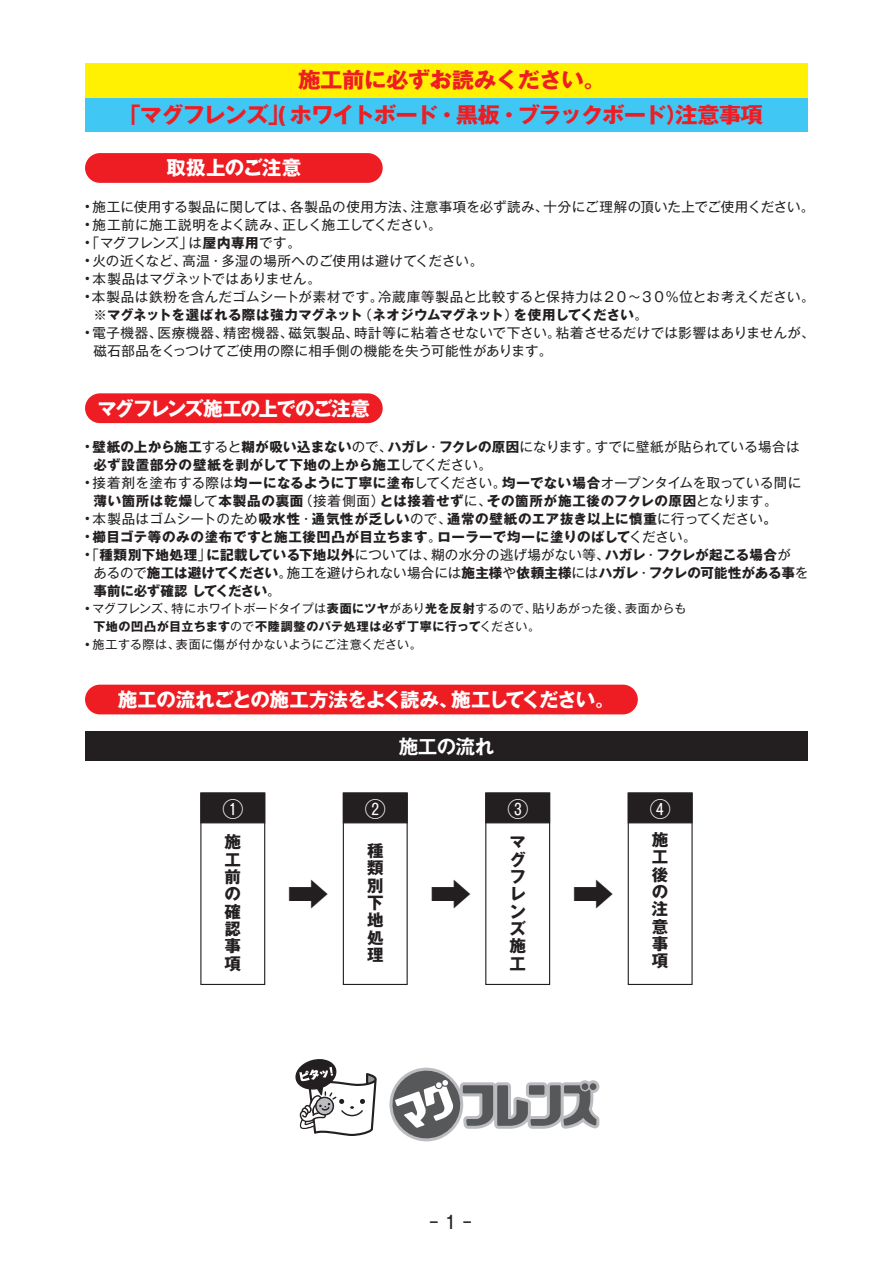
<style>
.page{position:relative;width:893px;height:1263px;background:#fff}
.page>*{position:absolute;margin:0;border:0;box-sizing:border-box;transform-origin:0 0}
.t1{font:42px "Koz Go Pr 6 N";color:#231f20}
.t2{font:700 21.6px "Gothic MB101 Pr 5";letter-spacing:-.04em;color:#ee1d23;scale:1.04 1}
.t3{font:21px "Gothic MB101 Pr 5";color:#fff}
.t4{font:700 19.5px "Gothic MB101 Pr 5";letter-spacing:-.045em;color:#fff}
.t5{font:700 19.5px "Gothic MB101 Pr 5";letter-spacing:-.07em;color:#fff}
.t6{font:700 19.5px "Gothic MB101 Pr 5";letter-spacing:-.01em;color:#fff}
.t7{font:700 19.5px "Gothic MB101 Pr 5 De";letter-spacing:-.025em;color:#fff}
.t8{font:18px "Gothic MB101 Pr 5";color:#231f20}
.t9{font:700 16.5px/17.4px "Gothic MB101 Pr 5";color:#231f20;text-align:justify}
.t10{font:13.5px "Gothic MB101 Pr 5";letter-spacing:.02em;color:#231f20}
.t11{font:700 13.5px "Gothic MB101 Pr 5";letter-spacing:.03em;color:#231f20}
.t12{font:700 13.5px "Gothic MB101 Pr 5";color:#231f20}
.t13{font:700 13.5px "Gothic MB101 Pr 5";letter-spacing:.05em;color:#231f20}
.t14{font:700 13.5px "Gothic MB101 Pr 5";letter-spacing:-.015em;color:#231f20}
.t15{font:13.5px "Gothic MB101 Pr 5";letter-spacing:-.035em;color:#231f20}
.t16{font:700 13.5px "Gothic MB101 Pr 5";letter-spacing:-.045em;color:#231f20}
.t17{font:12px "Gothic MB101 Pr 5";letter-spacing:.01em;color:#231f20}
.t18{font:700 12px "Gothic MB101 Pr 5";letter-spacing:.05em;color:#231f20}
.s1{font-size:12px}
.s2{font-weight:700}
.s3{font-weight:400}
.s4{font-weight:400;font-size:12px}
</style>
<div class="page">
<div style="left:85px;top:98px;width:723px;height:34px;background:#40c7f4"></div>
<div style="left:85px;top:153px;width:298px;height:30px;background:#ee1d23;border-radius:15px"></div>
<div style="left:85px;top:393px;width:298px;height:30px;background:#ee1d23;border-radius:15px"></div>
<div style="left:85px;top:685px;width:553px;height:29px;background:#ee1d23;border-radius:15px"></div>
<div style="left:200px;top:792px;width:65px;height:31px;background:#231f20"></div>
<div style="left:200px;top:792px;width:65px;height:193px;border:1px solid #231f20"></div>
<div style="left:85px;top:731px;width:723px;height:30px;background:#231f20"></div>
<div style="left:343px;top:792px;width:65px;height:31px;background:#231f20"></div>
<div style="left:343px;top:792px;width:65px;height:193px;border:1px solid #231f20"></div>
<div style="left:485px;top:792px;width:65px;height:31px;background:#231f20"></div>
<div style="left:485px;top:792px;width:65px;height:193px;border:1px solid #231f20"></div>
<div style="left:628px;top:792px;width:65px;height:31px;background:#231f20"></div>
<div style="left:628px;top:792px;width:65px;height:193px;border:1px solid #231f20"></div>
<div style="left:85px;top:64px;width:723px;height:34px;background:#fff101"></div>
<svg style="left:295px;top:1059px;width:82px;height:77px"></svg>
<svg style="left:389px;top:1067px;width:210px;height:75px"></svg>
<h2 class="t2" style="left:298px;top:62px;width:297px">施工前に必ずお読みください。</h2>
<h2 class="t2" style="left:118px;top:97px;width:621px">「マグフレンズ」( ホワイトボード・黒板・ブラックボード）注意事項</h2>
<h3 class="t6" style="left:167px;top:152px;width:136px">取扱上のご注意</h3>
<p class="t10" style="left:82px;top:195px;width:734px"><span class="s1">・</span>施工に使用する製品に関しては、各製品の使用方法、注意事項を必ず読み、十分にご理解の頂いた上でご使用ください。</p>
<p class="t10" style="left:82px;top:213px;width:362px"><span class="s1">・</span>施工前に施工説明をよく読み、正しく施工してください。</p>
<p class="t15" style="left:82px;top:231px;width:221px"><span class="s1">・</span>「マグフレンズ」は<span class="s2">屋内専用</span>です。</p>
<p class="t10" style="left:82px;top:249px;width:403px"><span class="s1">・</span>火の近くなど、高温・多湿の場所へのご使用は避けてください。</p>
<p class="t10" style="left:82px;top:267px;width:241px"><span class="s1">・</span>本製品はマグネットではありません。</p>
<p class="t10" style="left:82px;top:285px;width:735px"><span class="s1">・</span>本製品は鉄粉を含んだゴムシートが素材です。冷蔵庫等製品と比較すると保持力は２０～３０％位とお考えください。</p>
<p class="t14" style="left:94px;top:303px;width:556px"><span class="s3">※</span>マグネットを選ばれる際は強力マグネット<span class="s3">（</span>ネオジウムマグネット<span class="s3">）</span>を使用してください<span class="s3">。</span></p>
<p class="t10" style="left:82px;top:321px;width:735px"><span class="s1">・</span>電子機器、医療機器、精密機器、磁気製品、時計等に粘着させないで下さい。粘着させるだけでは影響はありませんが、</p>
<p class="t10" style="left:94px;top:339px;width:460px">磁石部品をくっつけてご使用の際に相手側の機能を失う可能性があります。</p>
<h3 class="t5" style="left:98px;top:392px;width:274px">マグフレンズ施工の上でのご注意</h3>
<p class="t10" style="left:82px;top:436px;width:720px"><span class="s1">・</span><span class="s2">壁紙の上から施工</span>すると<span class="s2">糊が吸い込まない</span>ので、<span class="s2">ハガレ</span>・<span class="s2">フクレの原因</span>になります。すでに壁紙が貼られている場合は</p>
<p class="t11" style="left:94px;top:454px;width:400px">必ず設置部分の壁紙を剥がして下地の上から施工<span class="s3">してください。</span></p>
<p class="t10" style="left:82px;top:472px;width:721px"><span class="s1">・</span>接着剤を塗布する際は<span class="s2">均一になるように丁寧に塗布</span>してください。<span class="s2">均一でない場合</span>オープンタイムを取っている間に</p>
<p class="t13" style="left:94px;top:490px;width:685px">薄い箇所は乾燥<span class="s3">して</span>本製品の裏面<span class="s3">（接着側面）</span>とは接着せず<span class="s3">に、</span>その箇所が施工後のフクレの原因<span class="s3">となります。</span></p>
<p class="t11" style="left:82px;top:508px;width:697px"><span class="s4">・</span><span class="s3">本製品はゴムシートのため</span>吸水性<span class="s3">・</span>通気性が乏しい<span class="s3">ので、</span>通常の壁紙のエア抜き以上に慎重<span class="s3">に行ってください</span>。</p>
<p class="t11" style="left:82px;top:526px;width:617px"><span class="s4">・</span>櫛目ゴテ等のみの塗布ですと施工後凹凸が目立ちます<span class="s3">。</span>ローラーで均一に塗りのばして<span class="s3">ください。</span></p>
<p class="t11" style="left:82px;top:544px;width:711px"><span class="s4">・</span><span class="s3">「</span>種類別下地処理<span class="s3">」</span>に記載している下地以外<span class="s3">については、糊の水分の逃げ場がない等、</span>ハガレ<span class="s3">・</span>フクレが起こる場合<span class="s3">が</span></p>
<p class="t12" style="left:94px;top:562px;width:716px"><span class="s3">あるので</span>施工は避けてください<span class="s3">。施工を避けられない場合には</span>施主様<span class="s3">や</span>依頼主様<span class="s3">には</span>ハガレ<span class="s3">・</span>フクレの可能性がある事<span class="s3">を</span></p>
<p class="t16" style="left:94px;top:580px;width:189px">事前に必ず確認 してください<span class="s3">。</span></p>
<p class="t17" style="left:82px;top:598px;width:606px">・マグフレンズ、特にホワイトボードタイプは<span class="s2">表面にツヤ</span>があり<span class="s2">光を反射</span>するので、貼りあがった後、表面からも</p>
<p class="t18" style="left:94px;top:616px;width:448px">下地の凹凸が目立ちます<span class="s3">ので</span>不陸調整のパテ処理は必ず丁寧に行って<span class="s3">ください。</span></p>
<p class="t17" style="left:82px;top:634px;width:342px">・施工する際は、表面に傷が付かないようにご注意ください。</p>
<h3 class="t4" style="left:118px;top:683px;width:498px">施工の流れごとの施工方法をよく読み、施工してください。</h3>
<h3 class="t7" style="left:399px;top:730px;width:97px">施工の流れ</h3>
<h3 class="t3" style="left:223px;top:791px;width:22px">①</h3>
<p class="t9" style="left:225px;top:832px;width:18px">施工前の確認事項</p>
<h1 class="t1" style="left:287px;top:871px;width:43px">➡</h1>
<h3 class="t3" style="left:365px;top:791px;width:22px">②</h3>
<p class="t9" style="left:367px;top:841px;width:18px">種類別下地処理</p>
<h1 class="t1" style="left:430px;top:871px;width:43px">➡</h1>
<h3 class="t3" style="left:507px;top:791px;width:22px">③</h3>
<p class="t9" style="left:509px;top:832px;width:18px">マグフレンズ施工</p>
<h1 class="t1" style="left:572px;top:871px;width:43px">➡</h1>
<h3 class="t3" style="left:650px;top:791px;width:22px">④</h3>
<p class="t9" style="left:652px;top:830px;width:18px">施工後の注意事項</p>
<h3 class="t8" style="left:430px;top:1207px;width:44px">ｰ 1 ｰ</h3>
</div>
